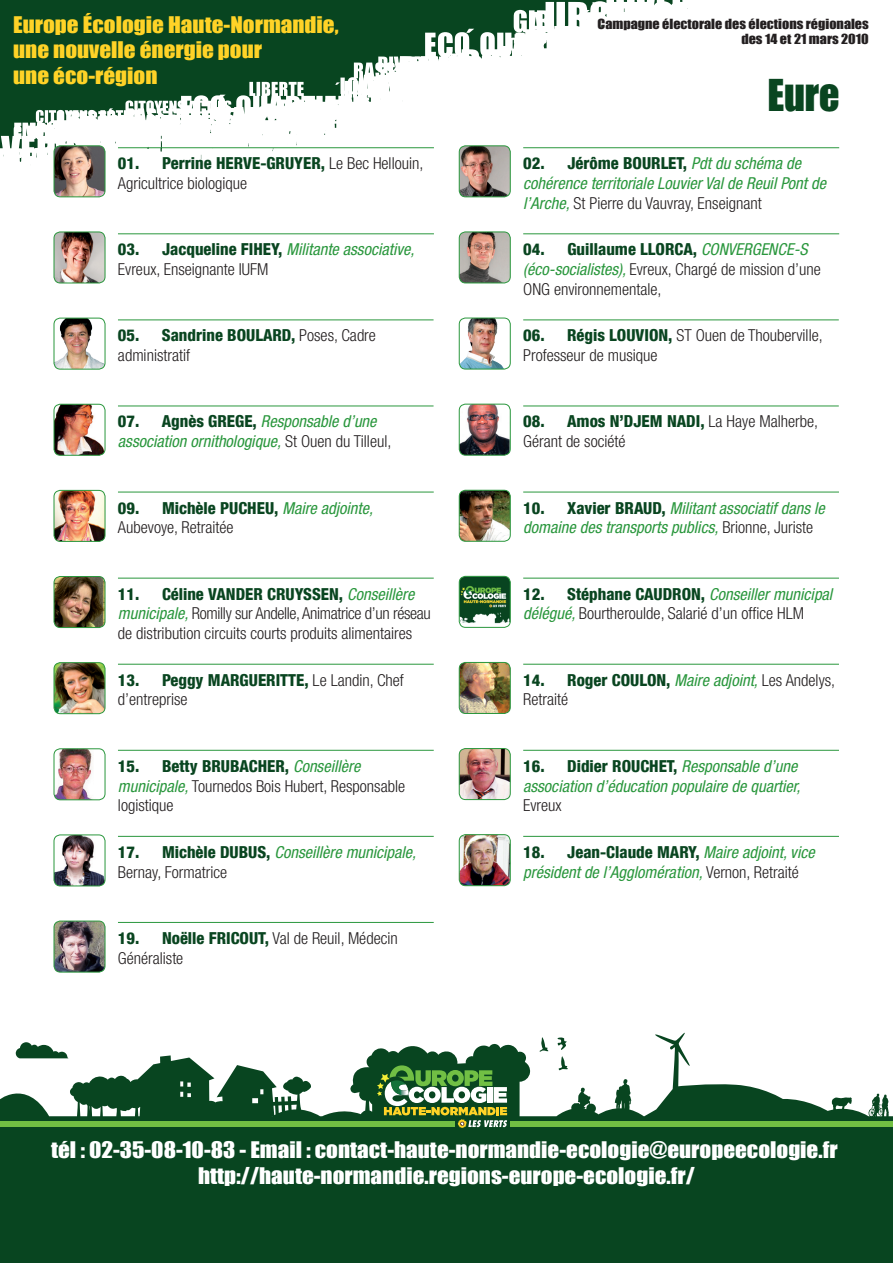
<style>
.page{position:relative;width:893px;height:1263px;background:#fff}
.page>*{position:absolute;margin:0;border:0;box-sizing:border-box;transform-origin:0 0}
.t1{font:45px "Impact LT Std";color:#094520}
.t2{font:21px/25.2px "Impact";color:#fff;text-align:center;scale:1.1 1}
.t3{font:21px/25.2px "Impact";color:#ffd327;scale:1.1 1}
.t4{font:300 condensed 16.5px/19.8px "Helvetica Neue LT Com";color:#231f20}
.t5{font:italic condensed 16.5px/19.8px "Helvetica Neue LT Com";color:#2a973d}
.t6{font:12.9px/15.5px "Impact";color:#231f20;text-align:right;scale:1.1 1}
.s1{font-weight:800;color:#094520}
.s2{font-weight:800;font-style:normal;color:#094520}
.s3{font-weight:300;font-style:normal;color:#231f20}
.s4{font-weight:400;font-style:italic;color:#2a973d}
</style>
<div class="page">
<svg style="left:0;top:1032px;width:893px;height:231px;fill:#084520"></svg>
<div style="left:0;top:1121px;width:893px;height:6px;background:#72bf43"></div>
<div style="left:455px;top:1118px;width:55px;height:14px;background:#084520"></div>
<svg style="left:377px;top:1065px;width:130px;height:63px"></svg>
<svg style="left:0;top:0;width:709px;height:255px"></svg>
<svg style="left:218px;top:95px;width:8px;height:4px"></svg>
<svg style="left:590px;top:151px;width:95px;height:55px"></svg>
<svg style="left:665px;top:61px;width:15px;height:26px"></svg>
<svg style="left:466px;top:29px;width:8px;height:4px"></svg>
<svg style="left:664px;top:100px;width:44px;height:25px"></svg>
<svg style="left:335px;top:81px;width:42px;height:17px"></svg>
<hr style="left:118px;top:492px;width:316px;height:1px;background:#2a973d">
<hr style="left:523px;top:492px;width:316px;height:1px;background:#2a973d">
<hr style="left:118px;top:406px;width:316px;height:1px;background:#2a973d">
<hr style="left:523px;top:406px;width:316px;height:1px;background:#2a973d">
<hr style="left:118px;top:320px;width:316px;height:1px;background:#2a973d">
<hr style="left:523px;top:320px;width:316px;height:1px;background:#2a973d">
<hr style="left:118px;top:234px;width:316px;height:1px;background:#2a973d">
<hr style="left:523px;top:234px;width:316px;height:1px;background:#2a973d">
<hr style="left:118px;top:147px;width:316px;height:1px;background:#2a973d">
<hr style="left:523px;top:147px;width:316px;height:1px;background:#2a973d">
<hr style="left:118px;top:578px;width:316px;height:1px;background:#2a973d">
<hr style="left:523px;top:578px;width:316px;height:1px;background:#2a973d">
<hr style="left:118px;top:664px;width:316px;height:1px;background:#2a973d">
<hr style="left:523px;top:664px;width:316px;height:1px;background:#2a973d">
<hr style="left:118px;top:750px;width:316px;height:1px;background:#2a973d">
<hr style="left:523px;top:750px;width:316px;height:1px;background:#2a973d">
<hr style="left:118px;top:836px;width:316px;height:1px;background:#2a973d">
<hr style="left:523px;top:836px;width:316px;height:1px;background:#2a973d">
<hr style="left:118px;top:922px;width:316px;height:1px;background:#2a973d">
<img style="left:459px;top:146px;width:51px;height:51px">
<div style="left:459px;top:146px;width:51px;height:51px;border:1px solid #2a973d;border-radius:6px"></div>
<img style="left:459px;top:232px;width:51px;height:51px">
<div style="left:459px;top:232px;width:51px;height:51px;border:1px solid #2a973d;border-radius:6px"></div>
<img style="left:459px;top:318px;width:51px;height:51px">
<div style="left:459px;top:318px;width:51px;height:51px;border:1px solid #2a973d;border-radius:6px"></div>
<img style="left:459px;top:490px;width:51px;height:51px">
<div style="left:459px;top:490px;width:51px;height:51px;border:1px solid #2a973d;border-radius:6px"></div>
<img style="left:459px;top:576px;width:51px;height:51px">
<div style="left:459px;top:576px;width:51px;height:51px;border:1px solid #2a973d;border-radius:6px"></div>
<img style="left:459px;top:662px;width:51px;height:51px">
<div style="left:459px;top:662px;width:51px;height:52px;border:1px solid #2a973d;border-radius:6px"></div>
<img style="left:459px;top:748px;width:51px;height:51px">
<div style="left:459px;top:748px;width:51px;height:52px;border:1px solid #2a973d;border-radius:6px"></div>
<img style="left:459px;top:835px;width:51px;height:51px">
<div style="left:459px;top:834px;width:51px;height:52px;border:1px solid #2a973d;border-radius:6px"></div>
<img style="left:459px;top:404px;width:51px;height:51px">
<div style="left:459px;top:404px;width:51px;height:51px;border:1px solid #2a973d;border-radius:6px"></div>
<img style="left:54px;top:146px;width:51px;height:51px">
<div style="left:54px;top:146px;width:51px;height:51px;border:1px solid #2a973d;border-radius:6px"></div>
<img style="left:54px;top:232px;width:51px;height:51px">
<div style="left:54px;top:232px;width:51px;height:51px;border:1px solid #2a973d;border-radius:6px"></div>
<img style="left:54px;top:318px;width:51px;height:51px">
<div style="left:54px;top:318px;width:51px;height:51px;border:1px solid #2a973d;border-radius:6px"></div>
<img style="left:54px;top:835px;width:51px;height:51px">
<div style="left:54px;top:835px;width:51px;height:51px;border:1px solid #2a973d;border-radius:6px"></div>
<img style="left:54px;top:921px;width:51px;height:51px">
<div style="left:54px;top:921px;width:51px;height:51px;border:1px solid #2a973d;border-radius:6px"></div>
<img style="left:54px;top:576px;width:51px;height:51px">
<div style="left:54px;top:576px;width:51px;height:52px;border:1px solid #2a973d;border-radius:6px"></div>
<img style="left:54px;top:663px;width:51px;height:51px">
<div style="left:54px;top:662px;width:51px;height:52px;border:1px solid #2a973d;border-radius:6px"></div>
<img style="left:54px;top:749px;width:51px;height:51px">
<div style="left:54px;top:749px;width:51px;height:51px;border:1px solid #2a973d;border-radius:6px"></div>
<img style="left:54px;top:404px;width:51px;height:51px">
<div style="left:54px;top:404px;width:51px;height:51px;border:1px solid #2a973d;border-radius:6px"></div>
<img style="left:54px;top:490px;width:51px;height:51px">
<div style="left:54px;top:490px;width:51px;height:52px;border:1px solid #2a973d;border-radius:6px"></div>
<p class="t3" style="left:13px;top:12px;width:297px">Europe Écologie Haute-Normandie, une nouvelle énergie pour<br>une éco-région</p>
<p class="t6" style="left:597px;top:16px;width:248px">Campagne électorale des élections régionales des 14 et 21 mars 2010</p>
<h1 class="t1" style="left:768px;top:69px;width:72px">Eure</h1>
<p class="t4" style="left:118px;top:153px;width:307px"><span class="s1">01. Perrine HERVE-GRUYER,</span> Le Bec Hellouin,<br>Agricultrice biologique</p>
<p class="t5" style="left:523px;top:153px;width:304px"><span class="s2">02. Jérôme BOURLET,</span> Pdt du schéma de cohérence territoriale Louvier Val de Reuil Pont de l’Arche, <span class="s3">St Pierre du Vauvray, Enseignant</span></p>
<p class="t4" style="left:118px;top:239px;width:298px"><span class="s1">03. Jacqueline FIHEY,</span> <span class="s4">Militante associative,<br></span>Evreux, Enseignante IUFM</p>
<p class="t4" style="left:523px;top:239px;width:299px"><span class="s1">04. Guillaume LLORCA,</span> <span class="s4">CONVERGENCE-S (éco-socialistes),</span> Evreux, Chargé de mission d’une<br>ONG environnementale,</p>
<p class="t4" style="left:118px;top:326px;width:259px"><span class="s1">05. Sandrine BOULARD,</span> Poses, Cadre administratif</p>
<p class="t4" style="left:523px;top:326px;width:301px"><span class="s1">06. Régis LOUVION,</span> ST Ouen de Thouberville,<br>Professeur de musique</p>
<p class="t5" style="left:118px;top:411px;width:275px"><span class="s2">07. Agnès GREGE,</span> Responsable d’une association ornithologique, <span class="s3">St Ouen du Tilleul,</span></p>
<p class="t4" style="left:523px;top:412px;width:296px"><span class="s1">08. Amos N’DJEM NADI,</span> La Haye Malherbe,<br>Gérant de société</p>
<p class="t4" style="left:118px;top:498px;width:257px"><span class="s1">09. Michèle PUCHEU,</span> <span class="s4">Maire adjointe,<br></span>Aubevoye, Retraitée</p>
<p class="t5" style="left:523px;top:498px;width:303px"><span class="s2">10. Xavier BRAUD,</span> Militant associatif dans le domaine des transports publics, <span class="s3">Brionne, Juriste</span></p>
<p class="t4" style="left:118px;top:584px;width:314px"><span class="s1">11. Céline VANDER CRUYSSEN,</span> <span class="s4">Conseillère municipale,</span> Romilly sur Andelle, Animatrice d’un réseau de distribution circuits courts produits alimentaires</p>
<p class="t4" style="left:523px;top:584px;width:311px"><span class="s1">12. Stéphane CAUDRON,</span> <span class="s4">Conseiller municipal délégué,</span> Bourtheroulde, Salarié d’un office HLM</p>
<p class="t4" style="left:118px;top:670px;width:287px"><span class="s1">13. Peggy MARGUERITTE,</span> Le Landin, Chef d’entreprise</p>
<p class="t4" style="left:523px;top:670px;width:313px"><span class="s1">14. Roger COULON,</span> <span class="s4">Maire adjoint,</span> Les Andelys,<br>Retraité</p>
<p class="t4" style="left:118px;top:756px;width:289px"><span class="s1">15. Betty BRUBACHER,</span> <span class="s4">Conseillère municipale,</span> Tournedos Bois Hubert, Responsable logistique</p>
<p class="t5" style="left:523px;top:756px;width:279px"><span class="s2">16. Didier ROUCHET,</span> Responsable d’une association d’éducation populaire de quartier,</p>
<p class="t4" style="left:523px;top:795px;width:40px">Evreux</p>
<p class="t5" style="left:118px;top:842px;width:300px"><span class="s2">17. Michèle DUBUS,</span> Conseillère municipale,<br><span class="s3">Bernay, Formatrice</span></p>
<p class="t5" style="left:523px;top:842px;width:293px"><span class="s2">18. Jean-Claude MARY,</span> Maire adjoint, vice président de l’Agglomération, <span class="s3">Vernon, Retraité</span></p>
<p class="t4" style="left:118px;top:928px;width:281px"><span class="s1">19. Noëlle FRICOUT,</span> Val de Reuil, Médecin<br>Généraliste</p>
<p class="t2" style="left:51px;top:1137px;width:716px">tél : 02-35-08-10-83 - Email : contact-haute-normandie-ecologie@europeecologie.fr http://haute-normandie.regions-europe-ecologie.fr/</p>
</div>
